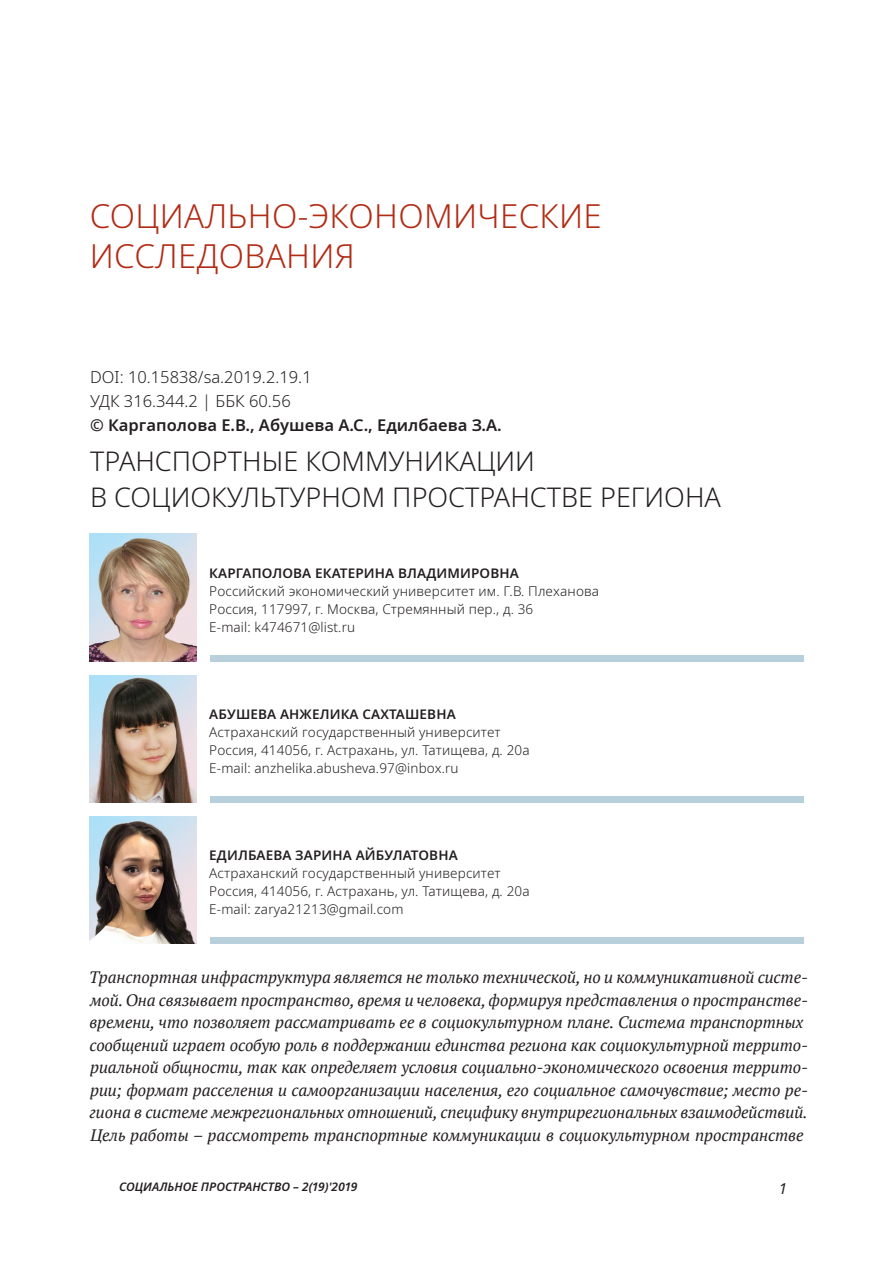
<style>
.page{position:relative;width:893px;height:1263px;background:#fff}
.page>*{position:absolute;margin:0;border:0;box-sizing:border-box;transform-origin:0 0}
.t1{font:300 33px/39.6px "Noto Sans";letter-spacing:.01em;color:#b22b14}
.t2{font:300 27px/36px "Noto Sans";color:#231f20}
.t3{font:italic 16.5px/22.5px "PT Serif";letter-spacing:-.005em;color:#231f20}
.t4{font:300 16.5px/23.7px "Noto Sans";color:#231f20}
.t5{font:600 16.5px "Noto Sans";color:#231f20}
.t6{font:italic 15px "Noto Sans";color:#231f20}
.t7{font:300 13.5px/18px "Noto Sans";letter-spacing:.01em;color:#231f20}
.t8{font:600 13.5px "Noto Sans";letter-spacing:.01em;color:#231f20}
.t9{font:italic 600 12px "Noto Sans";color:#231f20}
</style>
<div class="page">
<div style="left:210px;top:655px;width:594px;height:6px;background:#b8cfdc"></div>
<div style="left:210px;top:796px;width:594px;height:7px;background:#b8cfdc"></div>
<div style="left:210px;top:937px;width:594px;height:7px;background:#b8cfdc"></div>
<img style="left:89px;top:534px;width:108px;height:127px">
<img style="left:89px;top:675px;width:108px;height:128px">
<img style="left:89px;top:816px;width:108px;height:128px">
<h1 class="t1" style="left:90px;top:196px;width:514px">СОЦИАЛЬНО-ЭКОНОМИЧЕСКИЕ<br>ИССЛЕДОВАНИЯ</h1>
<p class="t4" style="left:90px;top:365px;width:223px">DOI: 10.15838/sa.2019.2.19.1<br>УДК 316.344.2 | ББК 60.56</p>
<p class="t5" style="left:90px;top:413px;width:413px">© Каргаполова Е.В., Абушева А.С., Едилбаева З.А.</p>
<h2 class="t2" style="left:90px;top:443px;width:632px">ТРАНСПОРТНЫЕ КОММУНИКАЦИИ<br>В СОЦИОКУЛЬТУРНОМ ПРОСТРАНСТВЕ РЕГИОНА</h2>
<p class="t8" style="left:209px;top:563px;width:311px">КАРГАПОЛОВА ЕКАТЕРИНА ВЛАДИМИРОВНА</p>
<p class="t7" style="left:209px;top:582px;width:391px">Российский экономический университет им. Г.В. Плеханова<br>Россия, 117997, г. Москва, Стремянный пер., д. 36<br>E-mail: k474671@list.ru</p>
<p class="t8" style="left:209px;top:705px;width:248px">АБУШЕВА АНЖЕЛИКА САХТАШЕВНА</p>
<p class="t7" style="left:209px;top:723px;width:322px">Астраханский государственный университет<br>Россия, 414056, г. Астрахань, ул. Татищева, д. 20а<br>E-mail: anzhelika.abusheva.97@inbox.ru</p>
<p class="t8" style="left:209px;top:846px;width:250px">ЕДИЛБАЕВА ЗАРИНА АЙБУЛАТОВНА</p>
<p class="t7" style="left:209px;top:864px;width:322px">Астраханский государственный университет<br>Россия, 414056, г. Астрахань, ул. Татищева, д. 20а<br>E-mail: zarya21213@gmail.com</p>
<p class="t3" style="left:89px;top:966px;width:720px">Транспортная инфраструктура является не только технической, но и коммуникативной систе&shy;мой. Она связывает пространство, время и человека, формируя представления о пространстве&shy;времени, что позволяет рассматривать ее в социокультурном плане. Система транспортных сообщений играет особую роль в поддержании единства региона как социокультурной террито&shy;риальной общности, так как определяет условия социально-экономического освоения террито&shy;рии; формат расселения и самоорганизации населения, его социальное самочувствие; место ре&shy;гиона в системе межрегиональных отношений, специфику внутрирегиональных взаимодействий.<br>Цель работы – рассмотреть транспортные коммуникации в социокультурном пространстве</p>
<p class="t9" style="left:119px;top:1178px;width:240px">СОЦИАЛЬНОЕ ПРОСТРАНСТВО – 2(19)'2019</p>
<p class="t6" style="left:779px;top:1178px;width:10px">1</p>
</div>
